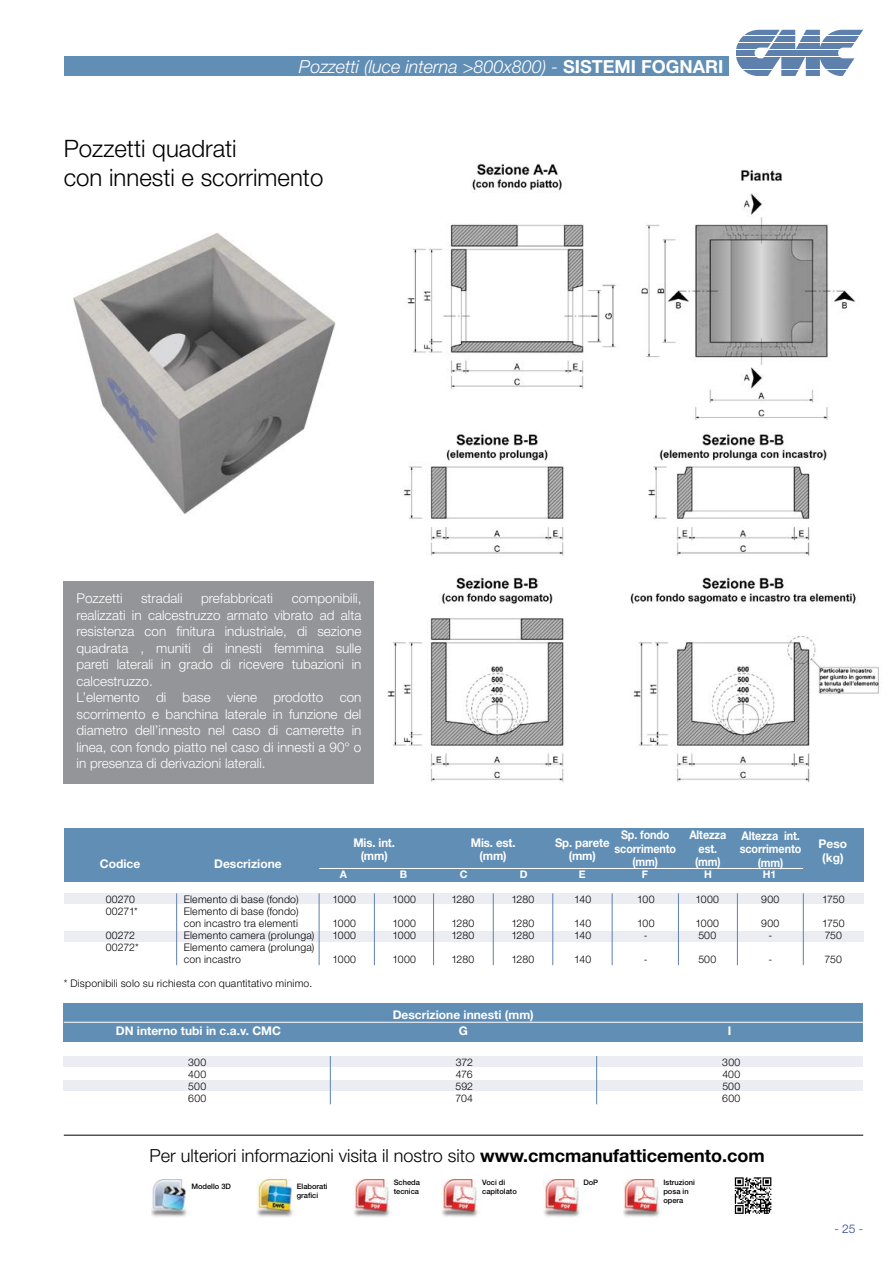
<style>
.page{position:relative;width:893px;height:1263px;background:#fff}
.page>*{position:absolute;margin:0;border:0;box-sizing:border-box;transform-origin:0 0}
.t1{font:300 24px/28.8px "Helvetica Neue LT Std";color:#000}
.t2{font:300 18px "Helvetica Neue LT Std";color:#000}
.t3{font:italic 300 18px "Helvetica Neue LT Std";color:#fff}
.t4{font:300 13.5px/16.5px "Helvetica Neue LT Std";color:#fff}
.t5{font:700 12px/13.5px "Helvetica Neue LT Std";letter-spacing:-.01em;color:#fff;text-align:center}
.t6{font:700 12px/13.5px "Helvetica Neue LT Std";letter-spacing:-.01em;color:#fff;text-align:center;scale:.9 1}
.t7{font:700 12px/13.5px "Helvetica Neue LT Std";letter-spacing:-.01em;color:#fff;text-align:center;scale:.95 1}
.t8{font:300 12px "Helvetica Neue LT Std";color:#25408f}
.t9{font:300 10.5px/12px "Helvetica Neue LT Std";letter-spacing:.02em;color:#000}
.t10{font:700 10.5px "Helvetica Neue LT Std";color:#fff}
.t11{font:500 7.5px/9px "Helvetica Neue LT Std";color:#000}
.s1{font-weight:700;font-style:normal}
.s2{font-weight:700}
</style>
<div class="page">
<div style="left:64px;top:57px;width:664px;height:19px;background:#618eb5"></div>
<svg style="left:744px;top:30px;width:119px;height:5px"></svg>
<svg style="left:738px;top:37px;width:121px;height:5px"></svg>
<svg style="left:736px;top:43px;width:119px;height:6px"></svg>
<svg style="left:736px;top:50px;width:103px;height:5px"></svg>
<svg style="left:736px;top:57px;width:119px;height:5px"></svg>
<svg style="left:738px;top:64px;width:113px;height:5px"></svg>
<svg style="left:744px;top:71px;width:102px;height:5px"></svg>
<svg style="left:735px;top:1177px;width:36px;height:37px"></svg>
<img style="left:151px;top:1180px;width:37px;height:37px">
<img style="left:256px;top:1180px;width:38px;height:37px">
<img style="left:353px;top:1180px;width:38px;height:37px">
<img style="left:442px;top:1180px;width:37px;height:37px">
<img style="left:543px;top:1180px;width:38px;height:37px">
<img style="left:623px;top:1180px;width:38px;height:37px">
<hr style="left:64px;top:1135px;width:799px;height:1px;background:#000">
<div style="left:64px;top:581px;width:310px;height:203px;background:#939598"></div>
<img style="left:73px;top:232px;width:263px;height:282px">
<img style="left:386px;top:434px;width:493px;height:349px">
<img style="left:407px;top:163px;width:449px;height:257px">
<div style="left:64px;top:893px;width:799px;height:11px;background:#ebedf3"></div>
<div style="left:64px;top:931px;width:799px;height:11px;background:#ebedf3"></div>
<div style="left:64px;top:828px;width:799px;height:53px;background:#618eb5"></div>
<hr style="left:176px;top:893px;width:1px;height:72px;background:#5e80ad">
<hr style="left:319px;top:893px;width:1px;height:72px;background:#5e80ad">
<hr style="left:374px;top:893px;width:1px;height:72px;background:#5e80ad">
<hr style="left:433px;top:893px;width:1px;height:72px;background:#5e80ad">
<hr style="left:553px;top:893px;width:1px;height:72px;background:#5e80ad">
<hr style="left:493px;top:893px;width:1px;height:72px;background:#5e80ad">
<hr style="left:612px;top:893px;width:1px;height:72px;background:#5e80ad">
<hr style="left:678px;top:893px;width:1px;height:72px;background:#5e80ad">
<hr style="left:737px;top:893px;width:1px;height:72px;background:#5e80ad">
<hr style="left:803px;top:893px;width:1px;height:72px;background:#5e80ad">
<hr style="left:319px;top:868px;width:484px;height:1px;background:#fff">
<div style="left:64px;top:1003px;width:799px;height:38px;background:#618eb5"></div>
<hr style="left:64px;top:1022px;width:799px;height:1px;background:#fff">
<div style="left:64px;top:1056px;width:799px;height:11px;background:#ebedf3"></div>
<div style="left:64px;top:1080px;width:799px;height:11px;background:#ebedf3"></div>
<hr style="left:330px;top:1056px;width:1px;height:48px;background:#5e80ad">
<hr style="left:596px;top:1056px;width:1px;height:48px;background:#5e80ad">
<h2 class="t3" style="left:299px;top:56px;width:426px">Pozzetti (luce interna &gt;800x800) - <span class="s1">SISTEMI FOGNARI</span></h2>
<h1 class="t1" style="left:64px;top:134px;width:261px">Pozzetti quadrati<br>con innesti e scorrimento</h1>
<p class="t4" style="left:77px;top:590px;width:286px;text-indent:215px">componibili, realizzati in calcestruzzo armato vibrato ad alta resistenza con finitura industriale, di sezione quadrata , muniti di innesti femmina sulle pareti laterali in grado di ricevere tubazioni in calcestruzzo.<br>L’elemento di base viene prodotto con scorrimento e banchina laterale in funzione del diametro dell’innesto nel caso di camerette in linea, con fondo piatto nel caso di innesti a 90° o in presenza di derivazioni laterali.</p>
<p class="t4" style="left:77px;top:590px;width:48px">Pozzetti</p>
<p class="t4" style="left:141px;top:590px;width:43px">stradali</p>
<p class="t4" style="left:201px;top:590px;width:74px">prefabbricati</p>
<p class="t5" style="left:100px;top:857px;width:42px">Codice</p>
<p class="t5" style="left:214px;top:857px;width:69px">Descrizione</p>
<p class="t7" style="left:353px;top:835px;width:45px">Mis. int. (mm)</p>
<p class="t7" style="left:471px;top:835px;width:49px">Mis. est. (mm)</p>
<p class="t7" style="left:555px;top:835px;width:59px">Sp. parete (mm)</p>
<p class="t6" style="left:614px;top:828px;width:70px">Sp. fondo scorrimento (mm)</p>
<p class="t6" style="left:689px;top:828px;width:43px">Altezza est. (mm)</p>
<p class="t6" style="left:740px;top:828px;width:70px">Altezza int. scorrimento (mm)</p>
<p class="t10" style="left:340px;top:868px;width:31px">A B</p>
<p class="t10" style="left:460px;top:868px;width:9px">C</p>
<p class="t10" style="left:520px;top:868px;width:9px">D</p>
<p class="t10" style="left:579px;top:868px;width:8px">E</p>
<p class="t10" style="left:642px;top:868px;width:8px">F</p>
<p class="t10" style="left:704px;top:868px;width:9px">H</p>
<p class="t10" style="left:763px;top:868px;width:15px">H1</p>
<p class="t5" style="left:819px;top:837px;width:30px">Peso (kg)</p>
<p class="t9" style="left:106px;top:893px;width:31px">00270</p>
<p class="t9" style="left:184px;top:893px;width:116px">Elemento di base (fondo)</p>
<p class="t9" style="left:332px;top:893px;width:25px">1000</p>
<p class="t9" style="left:392px;top:893px;width:25px">1000</p>
<p class="t9" style="left:451px;top:893px;width:24px">1280</p>
<p class="t9" style="left:511px;top:893px;width:24px">1280</p>
<p class="t9" style="left:574px;top:893px;width:19px">140</p>
<p class="t9" style="left:637px;top:893px;width:19px">100</p>
<p class="t9" style="left:695px;top:893px;width:25px">1000</p>
<p class="t9" style="left:761px;top:893px;width:20px">900</p>
<p class="t9" style="left:822px;top:893px;width:24px">1750</p>
<p class="t9" style="left:106px;top:905px;width:34px">00271*</p>
<p class="t9" style="left:184px;top:905px;width:116px">Elemento di base (fondo) con incastro tra elementi</p>
<p class="t9" style="left:332px;top:917px;width:25px">1000</p>
<p class="t9" style="left:392px;top:917px;width:25px">1000</p>
<p class="t9" style="left:451px;top:917px;width:24px">1280</p>
<p class="t9" style="left:511px;top:917px;width:24px">1280</p>
<p class="t9" style="left:574px;top:917px;width:19px">140</p>
<p class="t9" style="left:637px;top:917px;width:19px">100</p>
<p class="t9" style="left:695px;top:917px;width:25px">1000</p>
<p class="t9" style="left:761px;top:917px;width:20px">900</p>
<p class="t9" style="left:822px;top:917px;width:24px">1750</p>
<p class="t9" style="left:106px;top:929px;width:31px">00272</p>
<p class="t9" style="left:184px;top:929px;width:132px">Elemento camera (prolunga)</p>
<p class="t9" style="left:332px;top:929px;width:25px">1000</p>
<p class="t9" style="left:392px;top:929px;width:25px">1000</p>
<p class="t9" style="left:451px;top:929px;width:24px">1280</p>
<p class="t9" style="left:511px;top:929px;width:24px">1280</p>
<p class="t9" style="left:574px;top:929px;width:19px">140</p>
<p class="t9" style="left:644px;top:929px;width:5px">-</p>
<p class="t9" style="left:698px;top:929px;width:19px">500</p>
<p class="t9" style="left:768px;top:929px;width:5px">-</p>
<p class="t9" style="left:825px;top:929px;width:19px">750</p>
<p class="t9" style="left:106px;top:941px;width:35px">00272*</p>
<p class="t9" style="left:184px;top:941px;width:132px">Elemento camera (prolunga) con incastro</p>
<p class="t9" style="left:332px;top:953px;width:25px">1000</p>
<p class="t9" style="left:392px;top:953px;width:25px">1000</p>
<p class="t9" style="left:451px;top:953px;width:24px">1280</p>
<p class="t9" style="left:511px;top:953px;width:24px">1280</p>
<p class="t9" style="left:574px;top:953px;width:19px">140</p>
<p class="t9" style="left:644px;top:953px;width:5px">-</p>
<p class="t9" style="left:698px;top:953px;width:19px">500</p>
<p class="t9" style="left:768px;top:953px;width:5px">-</p>
<p class="t9" style="left:825px;top:953px;width:19px">750</p>
<p class="t9" style="left:64px;top:977px;width:250px">* Disponibili solo su richiesta con quantitativo minimo.</p>
<p class="t5" style="left:116px;top:1024px;width:167px">DN interno tubi in c.a.v. CMC</p>
<p class="t5" style="left:393px;top:1006px;width:143px;line-height:16.5px">Descrizione innesti (mm)<br>G</p>
<p class="t5" style="left:728px;top:1024px;width:5px">I</p>
<p class="t9" style="left:188px;top:1056px;width:20px">300</p>
<p class="t9" style="left:456px;top:1056px;width:19px">372</p>
<p class="t9" style="left:722px;top:1056px;width:20px">300</p>
<p class="t9" style="left:188px;top:1068px;width:20px">400</p>
<p class="t9" style="left:456px;top:1068px;width:18px">476</p>
<p class="t9" style="left:722px;top:1068px;width:20px">400</p>
<p class="t9" style="left:188px;top:1080px;width:19px">500</p>
<p class="t9" style="left:455px;top:1080px;width:19px">592</p>
<p class="t9" style="left:722px;top:1080px;width:19px">500</p>
<p class="t9" style="left:188px;top:1092px;width:20px">600</p>
<p class="t9" style="left:456px;top:1092px;width:19px">704</p>
<p class="t9" style="left:722px;top:1092px;width:20px">600</p>
<h2 class="t2" style="left:149px;top:1144px;width:617px">Per ulteriori informazioni visita il nostro sito <span class="s2">www.cmcmanufatticemento.com</span></h2>
<p class="t11" style="left:191px;top:1182px;width:41px">Modello 3D</p>
<p class="t11" style="left:297px;top:1182px;width:32px">Elaborati grafici</p>
<p class="t11" style="left:394px;top:1177px;width:28px">Scheda tecnica</p>
<p class="t11" style="left:482px;top:1177px;width:36px">Voci di capitolato</p>
<p class="t11" style="left:583px;top:1177px;width:16px">DoP</p>
<p class="t11" style="left:663px;top:1177px;width:33px">Istruzioni posa in opera</p>
<p class="t8" style="left:834px;top:1221px;width:30px">- 25 -</p>
</div>
